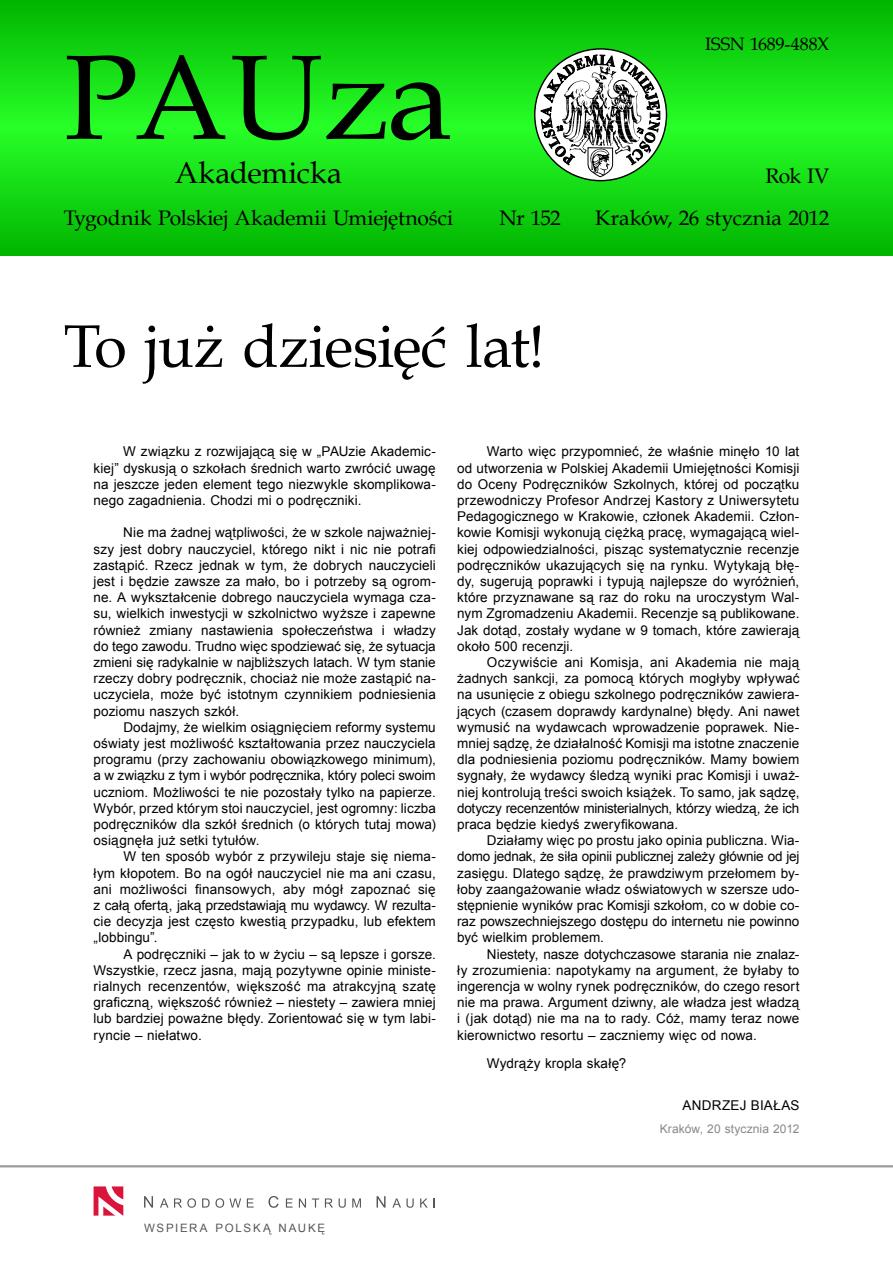
<style>
.page{position:relative;width:893px;height:1263px;background:#fff}
.page>*{position:absolute;margin:0;border:0;box-sizing:border-box;transform-origin:0 0}
.t1{font:120px "Book Antiqua";letter-spacing:-.01em;color:#000}
.t2{font:60px "Book Antiqua";letter-spacing:-.015em;color:#000}
.t3{font:30px "Book Antiqua";color:#000}
.t4{font:21px/42.2px "Book Antiqua";letter-spacing:-.01em;color:#000;text-align:right}
.t5{font:18px "Book Antiqua";letter-spacing:-.005em;color:#000}
.t6{font:13.5px/16.2px "Arial";letter-spacing:.005em;color:#000;text-align:justify}
.t7{font:12px "Arial";letter-spacing:.01em;color:#87888a}
.t8{font:11.55px "Arial";letter-spacing:.15em;color:#58585a}
</style>
<div class="page">
<svg style="left:0;top:0;width:893px;height:255px;background:#13d813"></svg>
<hr style="left:0;top:1165px;width:893px;height:2px;background:#9c9d9f">
<svg style="left:535px;top:49px;width:131px;height:132px"></svg>
<svg style="left:540px;top:46px;width:120px;height:131px"></svg>
<svg style="left:94px;top:1186px;width:29px;height:29px"></svg>
<svg style="left:144px;top:1196px;width:9px;height:11px"></svg>
<svg style="left:160px;top:1198px;width:8px;height:9px"></svg>
<svg style="left:174px;top:1198px;width:22px;height:10px"></svg>
<svg style="left:202px;top:1198px;width:39px;height:10px"></svg>
<svg style="left:247px;top:1198px;width:7px;height:9px"></svg>
<svg style="left:268px;top:1196px;width:11px;height:12px"></svg>
<svg style="left:286px;top:1198px;width:7px;height:9px"></svg>
<svg style="left:299px;top:1198px;width:7px;height:9px"></svg>
<svg style="left:312px;top:1198px;width:7px;height:9px"></svg>
<svg style="left:325px;top:1198px;width:8px;height:9px"></svg>
<svg style="left:339px;top:1198px;width:7px;height:10px"></svg>
<svg style="left:352px;top:1198px;width:9px;height:9px"></svg>
<svg style="left:377px;top:1196px;width:9px;height:11px"></svg>
<svg style="left:392px;top:1198px;width:22px;height:10px"></svg>
<svg style="left:420px;top:1198px;width:15px;height:9px"></svg>
<h1 class="t1" style="left:64px;top:14px;width:390px">PAUza</h1>
<h3 class="t3" style="left:175px;top:152px;width:169px">Akademicka</h3>
<h3 class="t4" style="left:64px;top:196px;width:391px">Tygodnik Polskiej Akademii Umiejętności</h3>
<h3 class="t4" style="left:500px;top:196px;width:63px">Nr 152</h3>
<h3 class="t5" style="left:705px;top:32px;width:126px">ISSN 1689-488X</h3>
<h3 class="t4" style="left:595px;top:154px;width:235px">Rok IV<br>Kraków, 26 stycznia 2012</h3>
<h2 class="t2" style="left:64px;top:305px;width:483px">To już dziesięć lat!</h2>
<p class="t6" style="left:94px;top:444px;width:344px;text-indent:30px">W związku z rozwijającą się w „PAUzie Akademic&shy;kiej” dyskusją o szkołach średnich warto zwrócić uwagę na jeszcze jeden element tego niezwykle skomplikowa&shy;nego zagadnienia. Chodzi mi o podręczniki.</p>
<p class="t6" style="left:94px;top:525px;width:344px;text-indent:30px">Nie ma żadnej wątpliwości, że w szkole najważniej&shy;szy jest dobry nauczyciel, którego nikt i nic nie potrafi zastąpić. Rzecz jednak w tym, że dobrych nauczycieli jest i będzie zawsze za mało, bo i potrzeby są ogrom&shy;ne. A wykształcenie dobrego nauczyciela wymaga cza&shy;su, wielkich inwestycji w szkolnictwo wyższe i zapewne również zmiany nastawienia społeczeństwa i władzy do tego zawodu. Trudno więc spodziewać się, że sytuacja zmieni się radykalnie w najbliższych latach. W tym stanie rzeczy dobry podręcznik, chociaż nie może zastąpić na&shy;uczyciela, może być istotnym czynnikiem podniesienia poziomu naszych szkół.</p>
<p class="t6" style="left:94px;top:719px;width:344px;text-indent:30px">Dodajmy, że wielkim osiągnięciem reformy systemu oświaty jest możliwość kształtowania przez nauczyciela programu (przy zachowaniu obowiązkowego minimum), a w związku z tym i wybór podręcznika, który poleci swoim uczniom. Możliwości te nie pozostały tylko na papierze.<br>Wybór, przed którym stoi nauczyciel, jest ogromny: liczba podręczników dla szkół średnich (o których tutaj mowa) osiągnęła już setki tytułów.</p>
<p class="t6" style="left:94px;top:849px;width:344px;text-indent:30px">W ten sposób wybór z przywileju staje się niema&shy;łym kłopotem. Bo na ogół nauczyciel nie ma ani czasu, ani możliwości finansowych, aby mógł zapoznać się z całą ofertą, jaką przedstawiają mu wydawcy. W rezulta&shy;cie decyzja jest często kwestią przypadku, lub efektem „lobbingu”.</p>
<p class="t6" style="left:94px;top:946px;width:344px;text-indent:30px">A podręczniki – jak to w życiu – są lepsze i gorsze.<br>Wszystkie, rzecz jasna, mają pozytywne opinie ministe&shy;rialnych recenzentów, większość ma atrakcyjną szatę graficzną, większość również – niestety – zawiera mniej lub bardziej poważne błędy. Zorientować się w tym labi&shy;ryncie – niełatwo.</p>
<p class="t6" style="left:457px;top:444px;width:344px;text-indent:30px">Warto więc przypomnieć, że właśnie minęło 10 lat od utworzenia w Polskiej Akademii Umiejętności Komisji do Oceny Podręczników Szkolnych, której od początku przewodniczy Profesor Andrzej Kastory z Uniwersytetu Pedagogicznego w Krakowie, członek Akademii. Człon&shy;kowie Komisji wykonują ciężką pracę, wymagającą wiel&shy;kiej odpowiedzialności, pisząc systematycznie recenzje podręczników ukazujących się na rynku. Wytykają błę&shy;dy, sugerują poprawki i typują najlepsze do wyróżnień, które przyznawane są raz do roku na uroczystym Wal&shy;nym Zgromadzeniu Akademii. Recenzje są publikowane.<br>Jak dotąd, zostały wydane w 9 tomach, które zawierają około 500 recenzji.</p>
<p class="t6" style="left:457px;top:654px;width:344px;text-indent:30px">Oczywiście ani Komisja, ani Akademia nie mają żadnych sankcji, za pomocą których mogłyby wpływać na usunięcie z obiegu szkolnego podręczników zawiera&shy;jących (czasem doprawdy kardynalne) błędy. Ani nawet wymusić na wydawcach wprowadzenie poprawek. Nie&shy;mniej sądzę, że działalność Komisji ma istotne znaczenie dla podniesienia poziomu podręczników. Mamy bowiem sygnały, że wydawcy śledzą wyniki prac Komisji i uważ&shy;niej kontrolują treści swoich książek. To samo, jak sądzę, dotyczy recenzentów ministerialnych, którzy wiedzą, że ich praca będzie kiedyś zweryfikowana.</p>
<p class="t6" style="left:457px;top:832px;width:344px;text-indent:30px">Działamy więc po prostu jako opinia publiczna. Wia&shy;domo jednak, że siła opinii publicznej zależy głównie od jej zasięgu. Dlatego sądzę, że prawdziwym przełomem by&shy;łoby zaangażowanie władz oświatowych w szersze udo&shy;stępnienie wyników prac Komisji szkołom, co w dobie co&shy;raz powszechniejszego dostępu do internetu nie powinno być wielkim problemem.</p>
<p class="t6" style="left:457px;top:946px;width:344px;text-indent:30px">Niestety, nasze dotychczasowe starania nie znalaz&shy;ły zrozumienia: napotykamy na argument, że byłaby to ingerencja w wolny rynek podręczników, do czego resort nie ma prawa. Argument dziwny, ale władza jest władzą i (jak dotąd) nie ma na to rady. Cóż, mamy teraz nowe kierownictwo resortu – zaczniemy więc od nowa.</p>
<p class="t6" style="left:487px;top:1056px;width:141px">Wydrąży kropla skałę?</p>
<p class="t6" style="left:683px;top:1097px;width:20px">Andrz</p>
<p class="t6" style="left:730px;top:1097px;width:61px">ej Białas</p>
<p class="t7" style="left:660px;top:1121px;width:141px">Kraków, 20 stycznia 2012</p>
<p class="t8" style="left:144px;top:1221px;width:183px">WSPIERA POLSKĄ NAUKĘ</p>
</div>
